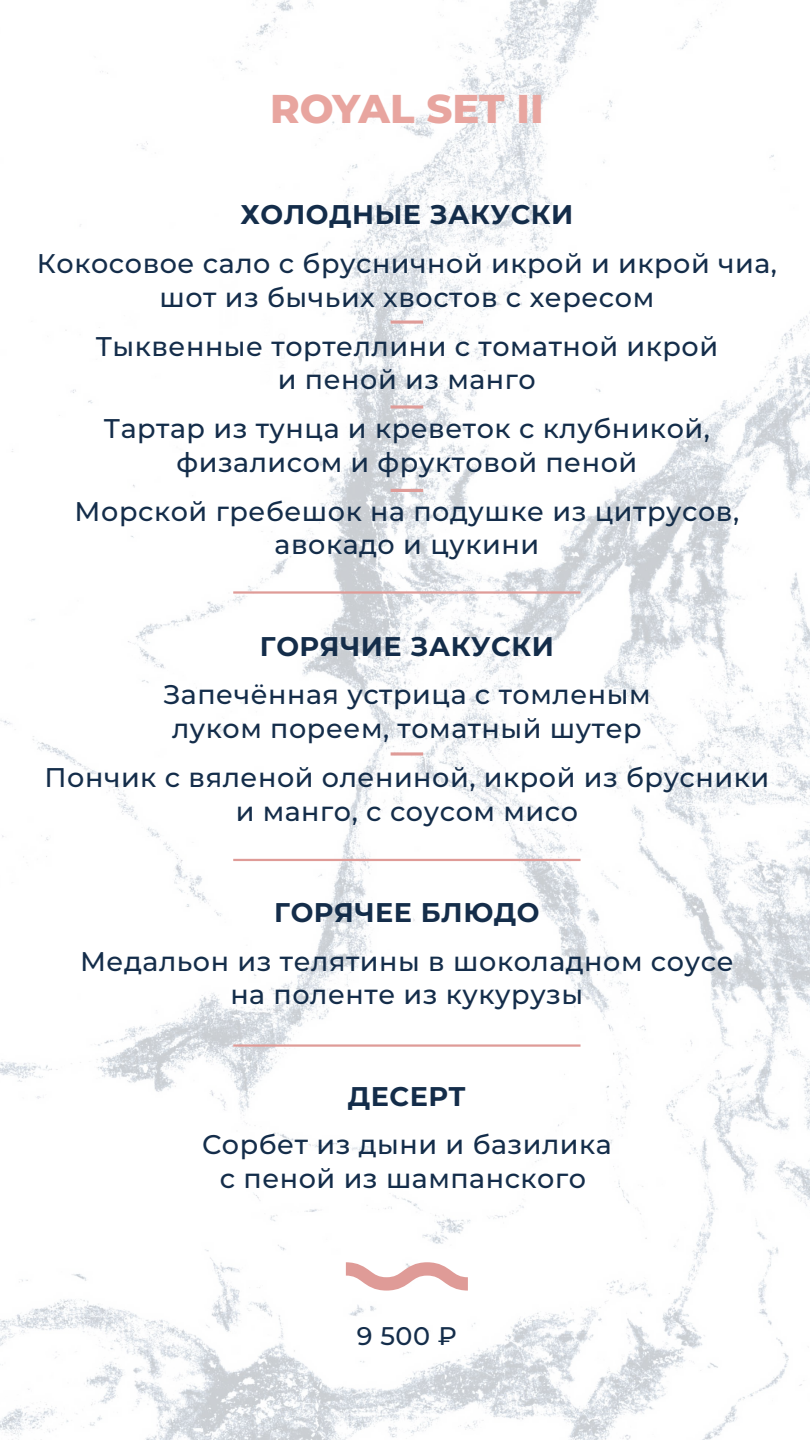
<style>
.page{position:relative;width:810px;height:1440px;background:#fff}
.page>*{position:absolute;margin:0;border:0;box-sizing:border-box;transform-origin:0 0}
.t1{font:800 40.12px "Montserrat";color:#e8a59f}
.t2{font:500 27px/33.8px "Montserrat";letter-spacing:.02em;color:#142d4a;text-align:center}
.t3{font:700 27px "Montserrat";letter-spacing:.02em;color:#142d4a}
.t4{font:500 25.5px "Montserrat";color:#142d4a}
</style>
<div class="page">
<img style="left:0;top:0;width:810px;height:1440px">
<hr style="left:233px;top:1044px;width:348px;height:3px;background:#df9b97">
<div style="left:391px;top:321px;width:32px;height:3px;border:2px solid #df9b97"></div>
<div style="left:391px;top:405px;width:32px;height:4px;border:2px solid #df9b97"></div>
<div style="left:391px;top:489px;width:32px;height:3px;border:2px solid #df9b97"></div>
<div style="left:391px;top:752px;width:32px;height:4px;border:2px solid #df9b97"></div>
<svg style="left:346px;top:1262px;width:122px;height:29px"></svg>
<hr style="left:233px;top:591px;width:348px;height:3px;background:#df9b97">
<hr style="left:233px;top:859px;width:348px;height:2px;background:#df9b97">
<h1 class="t1" style="left:270px;top:79px;width:275px">ROYAL SET II</h1>
<p class="t3" style="left:240px;top:195px;width:334px">ХОЛОДНЫЕ ЗАКУСКИ</p>
<p class="t2" style="left:37px;top:246px;width:742px">Кокосовое сало с брусничной икрой и икрой чиа, шот из бычьих хвостов с хересом</p>
<p class="t2" style="left:96px;top:328px;width:624px">Тыквенные тортеллини с томатной икрой и пеной из манго</p>
<p class="t2" style="left:104px;top:411px;width:608px">Тартар из тунца и креветок с клубникой, физалисом и фруктовой пеной</p>
<p class="t2" style="left:75px;top:493px;width:666px">Морской гребешок на подушке из цитрусов, авокадо и цукини</p>
<p class="t3" style="left:260px;top:627px;width:296px">ГОРЯЧИЕ ЗАКУСКИ</p>
<p class="t2" style="left:163px;top:677px;width:489px">Запечённая устрица с томленым луком пореем, томатный шутер</p>
<p class="t2" style="left:45px;top:759px;width:726px">Пончик с вяленой олениной, икрой из брусники и манго, с соусом мисо</p>
<p class="t3" style="left:274px;top:893px;width:267px">ГОРЯЧЕЕ БЛЮДО</p>
<p class="t2" style="left:80px;top:943px;width:655px">Медальон из телятины в шоколадном соусе на поленте из кукурузы</p>
<p class="t3" style="left:348px;top:1077px;width:119px">ДЕСЕРТ</p>
<p class="t2" style="left:202px;top:1127px;width:411px">Сорбет из дыни и базилика с пеной из шампанского</p>
<p class="t4" style="left:357px;top:1318px;width:102px">9 500 ₽</p>
</div>
